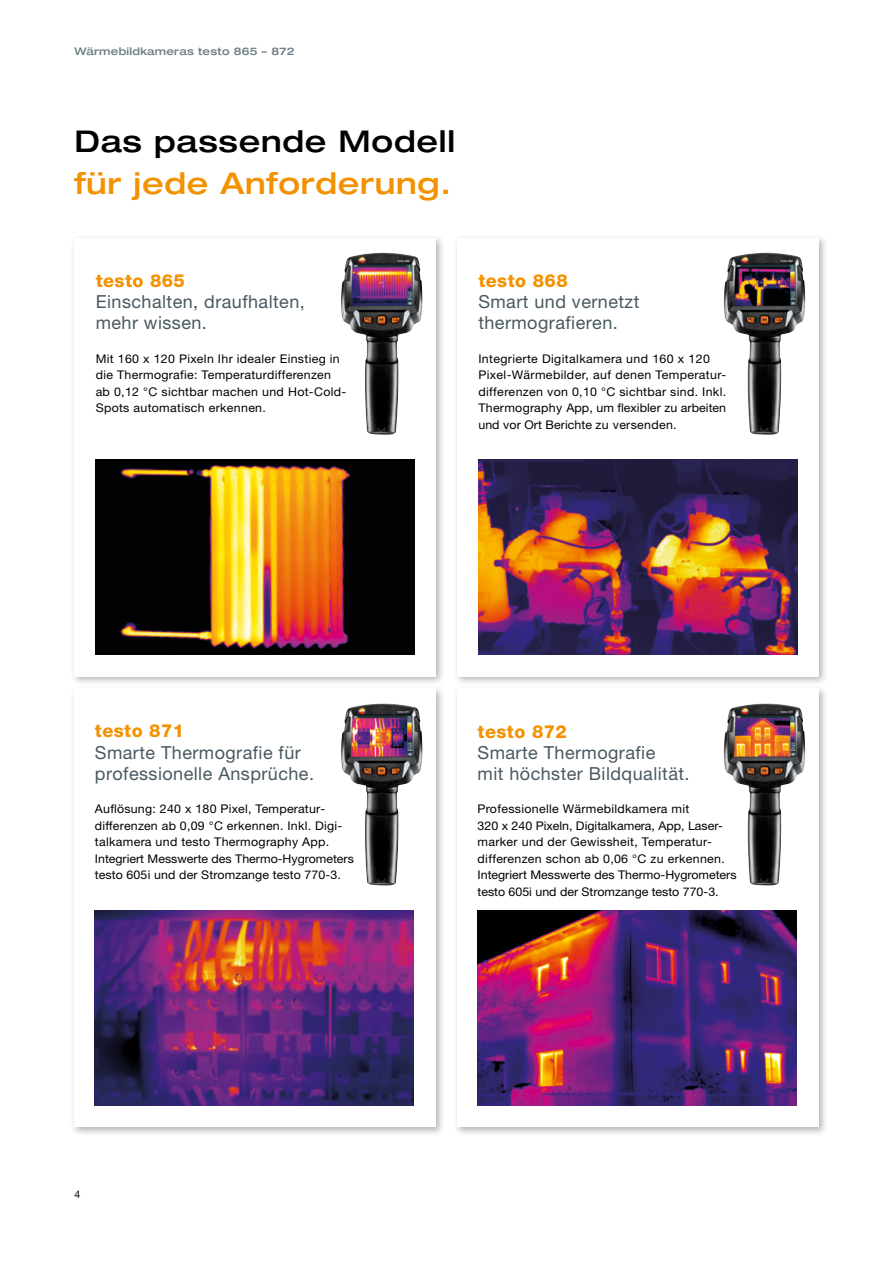
<style>
.page{position:relative;width:893px;height:1263px;background:#fff}
.page>*{position:absolute;margin:0;border:0;box-sizing:border-box;transform-origin:0 0}
.t1{font:500 expanded 30px "Helvetica Neue LTW1 G";letter-spacing:.025em;color:#f39200}
.t2{font:500 expanded 30px "Helvetica Neue LTW1 G";letter-spacing:.025em;color:#000}
.t3{font:18px/21px "Helvetica Neue LTW1 G";letter-spacing:.025em;color:#495961}
.t4{font:800 18px "Helvetica Neue LTW1 G";letter-spacing:.025em;color:#f39200}
.t5{font:12px/16.5px "Helvetica Neue LTW1 G";letter-spacing:.025em;color:#000}
.t6{font:12px/16.5px "Helvetica Neue LTW1 G";color:#000}
.t7{font:500 expanded 10.5px "Helvetica Neue LTW1 G";letter-spacing:.025em;color:#6c7c85}
.t8{font:10.5px "Helvetica Neue LTW1 G";color:#000}
</style>
<div class="page">
<div style="left:70px;top:685px;width:376px;height:452px;background:#000;opacity:.3"></div>
<div style="left:74px;top:689px;width:362px;height:438px;background:#fff"></div>
<div style="left:70px;top:234px;width:376px;height:452px;background:#000;opacity:.3"></div>
<div style="left:74px;top:238px;width:362px;height:438px;background:#fff"></div>
<div style="left:453px;top:685px;width:376px;height:452px;background:#000;opacity:.3"></div>
<div style="left:457px;top:689px;width:362px;height:438px;background:#fff"></div>
<div style="left:453px;top:234px;width:376px;height:452px;background:#000;opacity:.3"></div>
<div style="left:457px;top:238px;width:362px;height:438px;background:#fff"></div>
<img style="left:96px;top:459px;width:319px;height:196px">
<img style="left:95px;top:910px;width:319px;height:196px">
<img style="left:478px;top:459px;width:319px;height:196px">
<img style="left:478px;top:910px;width:318px;height:196px">
<img style="left:341px;top:253px;width:81px;height:182px">
<img style="left:724px;top:253px;width:81px;height:182px">
<img style="left:341px;top:704px;width:81px;height:181px">
<img style="left:724px;top:704px;width:81px;height:181px">
<p class="t7" style="left:74px;top:44px;width:222px">Wärmebildkameras testo 865 – 872</p>
<h1 class="t2" style="left:74px;top:122px;width:382px">Das passende Modell</h1>
<h1 class="t1" style="left:74px;top:164px;width:378px">für jede Anforderung.</h1>
<h2 class="t4" style="left:96px;top:270px;width:91px">testo 865</h2>
<h2 class="t3" style="left:96px;top:291px;width:211px">Einschalten, draufhalten, mehr wissen.</h2>
<p class="t5" style="left:96px;top:350px;width:251px">Mit 160 x 120 Pixeln Ihr idealer Einstieg in die Thermografie: Temperaturdifferenzen ab 0,12 °C sichtbar machen und Hot-Cold-Spots automatisch erkennen.</p>
<h2 class="t4" style="left:478px;top:270px;width:91px">testo 868</h2>
<h2 class="t3" style="left:478px;top:291px;width:163px">Smart und vernetzt thermografieren.</h2>
<p class="t5" style="left:478px;top:350px;width:250px">Integrierte Digitalkamera und 160 x 120<br>Pixel-Wärmebilder, auf denen Temperatur&shy;differenzen von 0,10 °C sichtbar sind. Inkl.<br>Thermography App, um flexibler zu arbeiten und vor Ort Berichte zu versenden.</p>
<h2 class="t4" style="left:95px;top:720px;width:91px">testo 871</h2>
<h2 class="t3" style="left:95px;top:741px;width:221px">Smarte Thermografie für professionelle Ansprüche.</h2>
<p class="t5" style="left:95px;top:801px;width:260px">Auflösung: 240 x 180 Pixel, Temperatur&shy;differenzen ab 0,09 °C erkennen. Inkl. Digi&shy;talkamera und testo Thermography App.<br>Integriert Messwerte des Thermo-Hygrometers testo 605i und der Stromzange testo 770-3.</p>
<p class="t8" style="left:74px;top:1188px;width:7px">4</p>
<h2 class="t4" style="left:478px;top:720px;width:91px">testo 872</h2>
<h2 class="t3" style="left:478px;top:741px;width:213px">Smarte Thermografie<br>mit höchster Bildqualität.</h2>
<p class="t6" style="left:478px;top:801px;width:260px">Professionelle Wärmebildkamera mit<br>320 x 240 Pixeln, Digitalkamera, App, Laser&shy;marker und der Gewissheit, Temperatur&shy;differenzen schon ab 0,06 °C zu erkennen.<br>Integriert Messwerte des Thermo-Hygrometers testo 605i und der Stromzange testo 770-3.</p>
</div>
